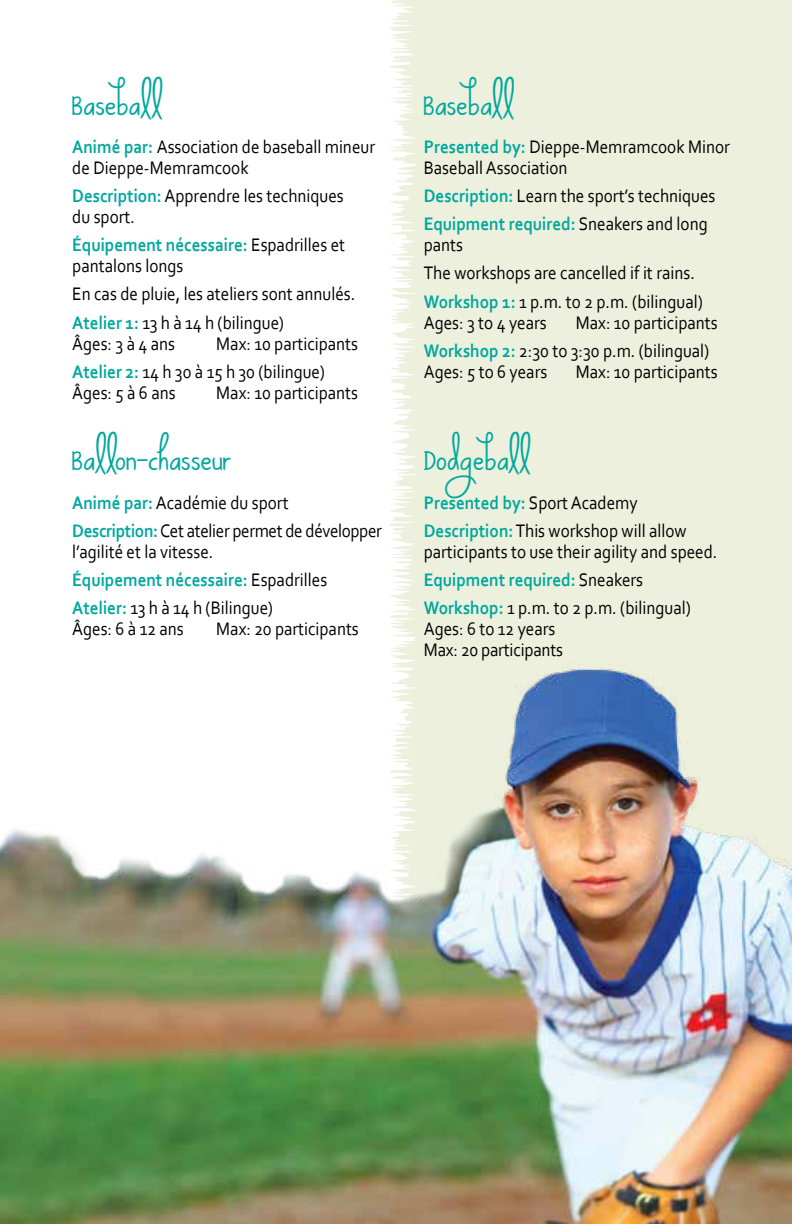
<style>
.page{position:relative;width:792px;height:1224px;background:#fff}
.page>*{position:absolute;margin:0;border:0;box-sizing:border-box;transform-origin:0 0}
.t1{font:32px "KG Waysto Say Goodbye";letter-spacing:.03em;color:#00a79e}
.t2{font:19px/28.2px "Corbel";color:#000;scale:.9 1}
.t3{font:19px/28.2px "Corbel";letter-spacing:-.02em;color:#000;scale:.9 1}
.s1{font-weight:700;color:#00a79e}
</style>
<div class="page">
<div style="left:389px;top:0;width:403px;height:661px;background:#edf0dd"></div>
<img style="left:0;top:661px;width:792px;height:563px">
<h1 class="t1" style="left:72px;top:85px;width:92px">Baseball</h1>
<p class="t2" style="left:72px;top:136px;width:338px;line-height:21px"><span class="s1">Animé par:</span> Association de baseball mineur de Dieppe-Memramcook</p>
<p class="t2" style="left:72px;top:185px;width:303px;line-height:21px"><span class="s1">Description:</span> Apprendre les techniques du sport.</p>
<p class="t2" style="left:72px;top:234px;width:305px;line-height:21px"><span class="s1">Équipement nécessaire:</span> Espadrilles et pantalons longs</p>
<p class="t2" style="left:72px;top:280px;width:316px">En cas de pluie, les ateliers sont annulés.<br><span class="s1">Atelier 1:</span> 13 h à 14 h (bilingue)</p>
<p class="t2" style="left:72px;top:329px;width:116px">Âges: 3 à 4 ans</p>
<p class="t2" style="left:72px;top:329px;width:319px;text-indent:144px">Max: 10 participants<br><span class="s1">Atelier 2:</span> 14 h 30 à 15 h 30 (bilingue)</p>
<p class="t2" style="left:72px;top:378px;width:116px">Âges: 5 à 6 ans</p>
<p class="t2" style="left:216px;top:378px;width:159px">Max: 10 participants</p>
<h1 class="t1" style="left:72px;top:441px;width:161px">Ballon-chasseur</h1>
<p class="t3" style="left:72px;top:488px;width:346px"><span class="s1">Animé par:</span> Académie du sport<br><span class="s1">Description:</span> Cet atelier permet de développer</p>
<p class="t2" style="left:72px;top:537px;width:285px">l’agilité et la vitesse.<br><span class="s1">Équipement nécessaire:</span> Espadrilles<br><span class="s1">Atelier:</span> 13 h à 14 h (Bilingue)</p>
<p class="t2" style="left:72px;top:614px;width:126px">Âges: 6 à 12 ans</p>
<p class="t2" style="left:216px;top:614px;width:160px">Max: 20 participants</p>
<h1 class="t1" style="left:424px;top:85px;width:92px">Baseball</h1>
<p class="t2" style="left:424px;top:136px;width:342px;line-height:21px"><span class="s1">Presented by:</span> Dieppe-Memramcook Minor<br>Baseball Association</p>
<p class="t2" style="left:424px;top:181px;width:326px"><span class="s1">Description:</span> Learn the sport’s techniques<br><span class="s1">Equipment required:</span> Sneakers and long</p>
<p class="t2" style="left:424px;top:230px;width:312px">pants<br>The workshops are cancelled if it rains.<br><span class="s1">Workshop 1:</span> 1 p.m. to 2 p.m. (bilingual)</p>
<p class="t2" style="left:424px;top:308px;width:138px">Ages: 3 to 4 years</p>
<p class="t2" style="left:424px;top:308px;width:328px;text-indent:152px">Max: 10 participants<br><span class="s1">Workshop 2:</span> 2:30 to 3:30 p.m. (bilingual)</p>
<p class="t2" style="left:424px;top:357px;width:139px">Ages: 5 to 6 years</p>
<p class="t2" style="left:576px;top:357px;width:159px">Max: 10 participants</p>
<h1 class="t1" style="left:424px;top:441px;width:109px">Dodgeball</h1>
<p class="t2" style="left:424px;top:488px;width:294px"><span class="s1">Presented by:</span> Sport Academy<br><span class="s1">Description:</span> This workshop will allow</p>
<p class="t2" style="left:424px;top:537px;width:328px">participants to use their agility and speed.<br><span class="s1">Equipment required:</span> Sneakers<br><span class="s1">Workshop:</span> 1 p.m. to 2 p.m. (bilingual)</p>
<p class="t2" style="left:424px;top:618px;width:156px;line-height:21px">Ages: 6 to 12 years<br>Max: 20 participants</p>
</div>
